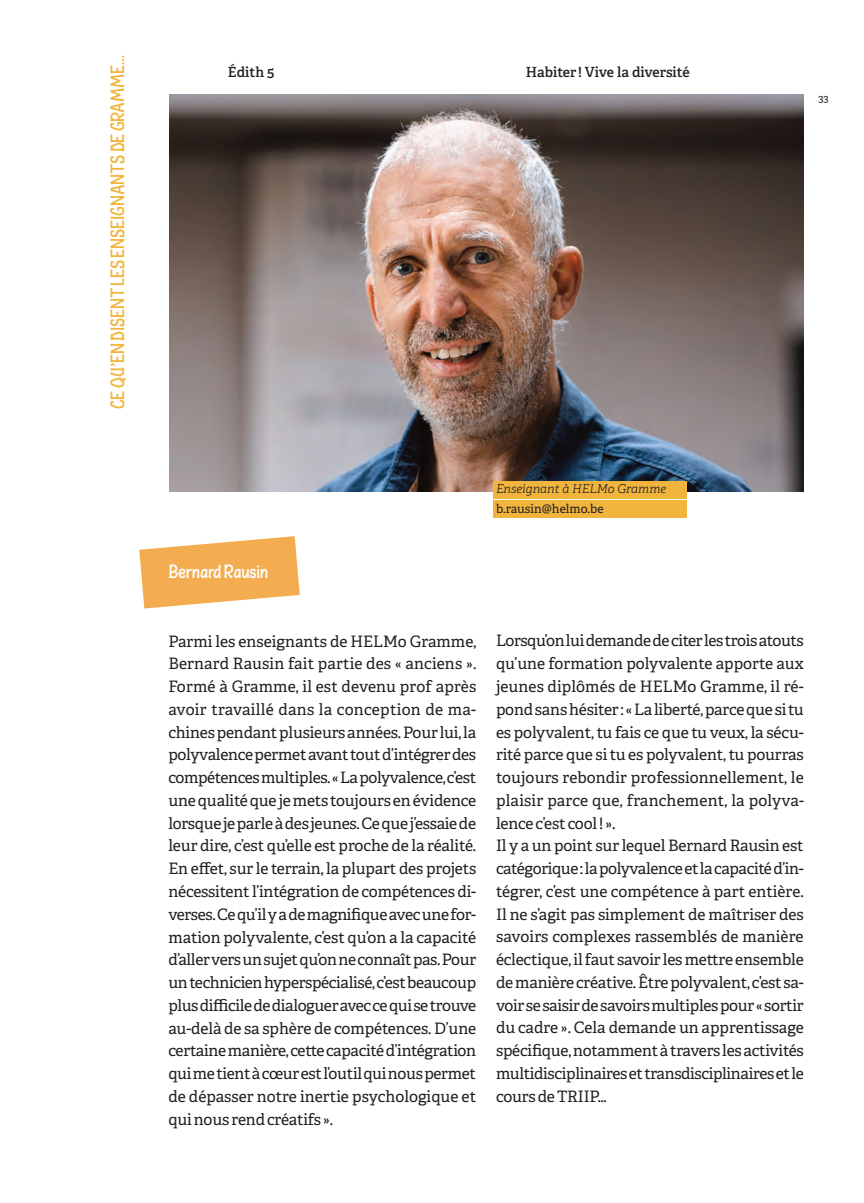
<style>
.page{position:relative;width:864px;height:1203px;background:#fff}
.page>*{position:absolute;margin:0;border:0;box-sizing:border-box;transform-origin:0 0}
.t1{font:19.25px "Canarina";letter-spacing:-.01em;color:#f1b53e}
.t2{font:19.25px "Canarina";letter-spacing:-.01em;color:#fff}
.t3{font:15.75px/22.8px "Adelle";letter-spacing:-.01em;color:#231f20;text-align:justify}
.t4{font:600 14px "Adelle";color:#231f20}
.t5{font:italic 300 12.25px "Adelle";color:#231f20}
.t6{font:12.25px "Adelle";color:#231f20}
.t7{font:10.5px "Adelle";color:#231f20}
</style>
<div class="page">
<svg style="left:139px;top:536px;width:161px;height:72px"></svg>
<img style="left:169px;top:94px;width:634px;height:397px">
<div style="left:493px;top:481px;width:194px;height:17px;background:#f1b53e"></div>
<div style="left:493px;top:500px;width:194px;height:18px;background:#f1b53e"></div>
<p class="t1" style="left:106px;top:409px;width:356px;rotate:-90deg">CE QU’EN DISENT LES ENSEIGNANTS DE GRAMME…</p>
<p class="t4" style="left:228px;top:64px;width:48px">Édith 5</p>
<p class="t4" style="left:525px;top:63px;width:165px">Habiter ! Vive la diversité</p>
<p class="t7" style="left:818px;top:92px;width:12px">33</p>
<p class="t2" style="left:168px;top:560px;width:101px">Bernard Rausin</p>
<p class="t5" style="left:496px;top:481px;width:172px">Enseignant à HELMo Gramme</p>
<p class="t6" style="left:496px;top:500px;width:109px">b.rausin@helmo.be</p>
<p class="t3" style="left:168px;top:629px;width:309px">Parmi les enseignants de HELMo Gramme, Bernard Rausin fait partie des « anciens ».<br>Formé à Gramme, il est devenu prof après avoir travaillé dans la conception de ma&shy;chines pendant plusieurs années. Pour lui, la polyvalence permet avant tout d’intégrer des compétences multiples. « La polyvalence, c’est une qualité que je mets toujours en évidence lorsque je parle à des jeunes. Ce que j’essaie de leur dire, c’est qu’elle est proche de la réalité.<br>En effet, sur le terrain, la plupart des projets nécessitent l’intégration de compétences di&shy;verses. Ce qu’il y a de magnifique avec une for&shy;mation polyvalente, c’est qu’on a la capacité d’aller vers un sujet qu’on ne connaît pas. Pour un technicien hyperspécialisé, c’est beaucoup plus difficile de dialoguer avec ce qui se trouve au-delà de sa sphère de compétences. D’une certaine manière, cette capacité d’intégration qui me tient à cœur est l’outil qui nous permet de dépasser notre inertie psychologique et qui nous rend créatifs ».</p>
<p class="t3" style="left:496px;top:629px;width:309px;text-align:left">Lorsqu’on lui demande de citer les trois atouts qu’une formation polyvalente apporte aux jeunes diplômés de HELMo Gramme, il ré&shy;pond sans hésiter : « La liberté, parce que si tu es polyvalent, tu fais ce que tu veux, la sécu&shy;rité parce que si tu es polyvalent, tu pourras toujours rebondir professionnellement, le plaisir parce que, franchement, la polyva&shy;lence c’est cool ! ».<br>Il y a un point sur lequel Bernard Rausin est catégorique : la polyvalence et la capacité d’in&shy;tégrer, c’est une compétence à part entière.<br>Il ne s’agit pas simplement de maîtriser des savoirs complexes rassemblés de manière éclectique, il faut savoir les mettre ensemble de manière créative. Être polyvalent, c’est sa&shy;voir se saisir de savoirs multiples pour « sortir du cadre ». Cela demande un apprentissage spécifique, notamment à travers les activités multidisciplinaires et transdisciplinaires et le cours de TRIIP…</p>
</div>
